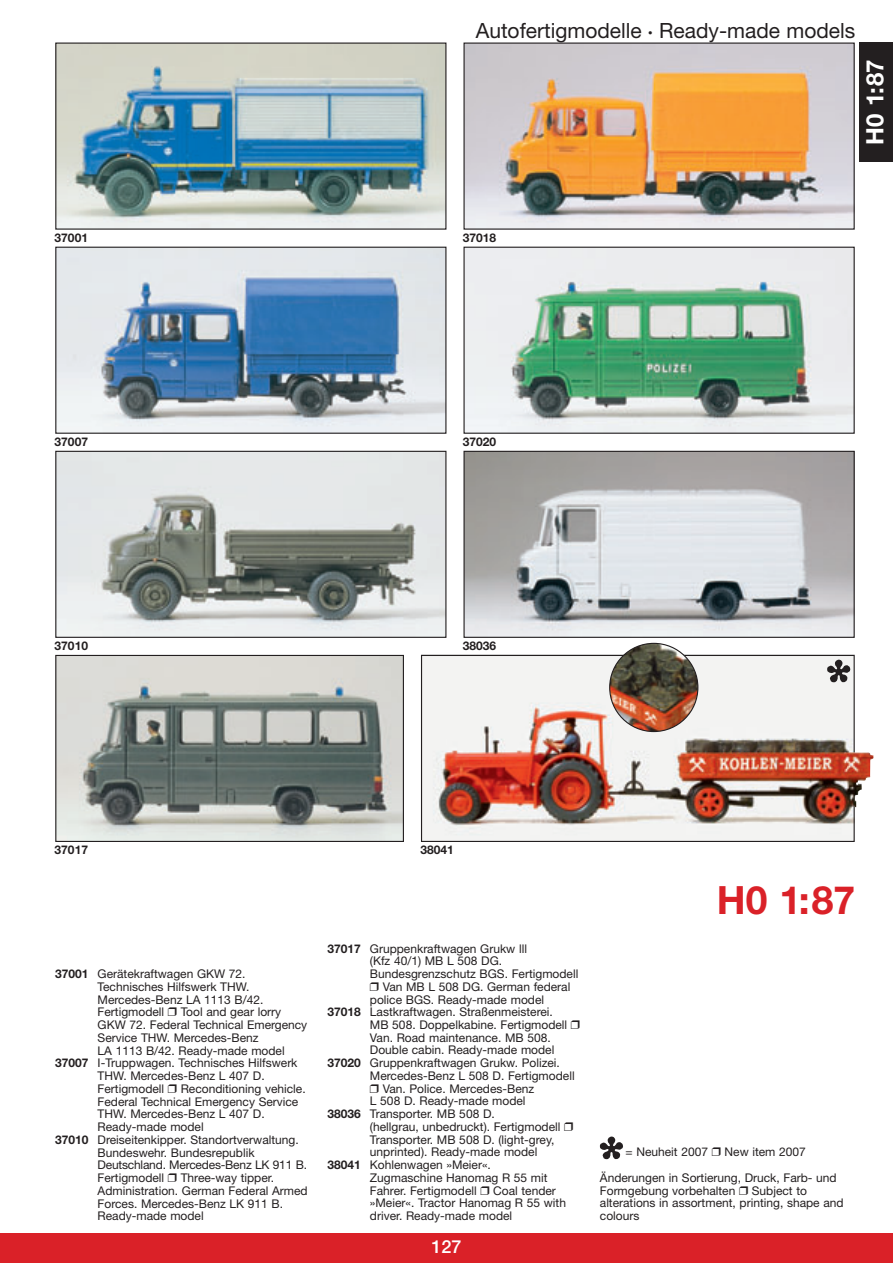
<style>
.page{position:relative;width:893px;height:1263px;background:#fff}
.page>*{position:absolute;margin:0;border:0;box-sizing:border-box;transform-origin:0 0}
.t1{font:700 39px "Helvetica Neue";color:#da2128}
.t2{font:700 24px "Helvetica Neue";color:#fff}
.t3{font:21px "Helvetica Neue";color:#231f20}
.t4{font:500 18px "Helvetica Neue";color:#fff}
.t5{font:12px/12.8px "Helvetica Neue";color:#231f20;text-align:center}
.t6{font:700 12px "Helvetica Neue";color:#231f20}
.s1{font-size:9px}
.s2{font-weight:700}
.s3{font-family:"Monotype Sorts"}
</style>
<div class="page">
<img style="left:0;top:42px;width:893px;height:1221px">
<h3 class="t3" style="left:476px;top:23px;width:381px">Autofertigmodelle <span class="s1">•</span> Ready-made models</h3>
<h2 class="t2" style="left:866px;top:145px;width:87px;rotate:-90deg">H0 1:87</h2>
<p class="t6" style="left:55px;top:233px;width:35px">37001</p>
<p class="t6" style="left:463px;top:233px;width:35px">37018</p>
<p class="t6" style="left:55px;top:437px;width:35px">37007</p>
<p class="t6" style="left:463px;top:437px;width:35px">37020</p>
<p class="t6" style="left:55px;top:641px;width:35px">37010</p>
<p class="t6" style="left:463px;top:641px;width:35px">38036</p>
<p class="t6" style="left:55px;top:846px;width:35px">37017</p>
<p class="t5" style="left:55px;top:969px;width:192px"><span class="s2">37001</span> Gerätekraftwagen GKW 72.</p>
<p class="t5" style="left:98px;top:981px;width:153px">Technisches Hilfswerk THW.</p>
<p class="t5" style="left:98px;top:994px;width:167px">Mercedes-Benz LA 1113 B/42.</p>
<p class="t5" style="left:98px;top:1007px;width:185px">Fertigmodell <span class="s3">❒</span> Tool and gear lorry</p>
<p class="t5" style="left:98px;top:1020px;width:211px">GKW 72. Federal Technical Emergency</p>
<p class="t5" style="left:98px;top:1032px;width:163px">Service THW. Mercedes-Benz</p>
<p class="t5" style="left:98px;top:1045px;width:189px">LA 1113 B/42. Ready-made model</p>
<p class="t5" style="left:55px;top:1058px;width:244px"><span class="s2">37007</span> I-Truppwagen. Technisches Hilfswerk</p>
<p class="t5" style="left:98px;top:1070px;width:169px">THW. Mercedes-Benz L 407 D.</p>
<p class="t5" style="left:98px;top:1083px;width:210px">Fertigmodell <span class="s3">❒</span> Reconditioning vehicle.</p>
<p class="t5" style="left:98px;top:1096px;width:202px">Federal Technical Emergency Service</p>
<p class="t5" style="left:98px;top:1109px;width:169px">THW. Mercedes-Benz L 407 D.</p>
<p class="t5" style="left:98px;top:1121px;width:108px">Ready-made model</p>
<p class="t5" style="left:55px;top:1134px;width:245px"><span class="s2">37010</span> Dreiseitenkipper. Standortverwaltung.</p>
<p class="t5" style="left:98px;top:1147px;width:159px">Bundeswehr. Bundesrepublik</p>
<p class="t5" style="left:98px;top:1160px;width:211px">Deutschland. Mercedes-Benz LK 911 B.</p>
<p class="t5" style="left:98px;top:1172px;width:178px">Fertigmodell <span class="s3">❒</span> Three-way tipper.</p>
<p class="t5" style="left:98px;top:1185px;width:212px">Administration. German Federal Armed</p>
<p class="t5" style="left:98px;top:1198px;width:187px">Forces. Mercedes-Benz LK 911 B.</p>
<p class="t5" style="left:98px;top:1211px;width:108px">Ready-made model</p>
<p class="t6" style="left:420px;top:846px;width:35px">38041</p>
<p class="t5" style="left:327px;top:943px;width:201px"><span class="s2">37017</span> Gruppenkraftwagen Grukw lll</p>
<p class="t5" style="left:370px;top:956px;width:134px">(Kfz 40/1) MB L 508 DG.</p>
<p class="t5" style="left:370px;top:968px;width:210px">Bundesgrenzschutz BGS. Fertigmodell</p>
<p class="t5" style="left:370px;top:981px;width:202px"><span class="s3">❒</span> Van MB L 508 DG. German federal</p>
<p class="t5" style="left:370px;top:994px;width:176px">police BGS. Ready-made model</p>
<p class="t5" style="left:327px;top:1007px;width:227px"><span class="s2">37018</span> Lastkraftwagen. Straßenmeisterei.</p>
<p class="t5" style="left:370px;top:1019px;width:211px">MB 508. Doppelkabine. Fertigmodell <span class="s3">❒</span></p>
<p class="t5" style="left:370px;top:1032px;width:182px">Van. Road maintenance. MB 508.</p>
<p class="t5" style="left:370px;top:1045px;width:186px">Double cabin. Ready-made model</p>
<p class="t5" style="left:327px;top:1058px;width:234px"><span class="s2">37020</span> Gruppenkraftwagen Grukw. Polizei.</p>
<p class="t5" style="left:370px;top:1070px;width:206px">Mercedes-Benz L 508 D. Fertigmodell</p>
<p class="t5" style="left:370px;top:1083px;width:166px"><span class="s3">❒</span> Van. Police. Mercedes-Benz</p>
<p class="t5" style="left:370px;top:1096px;width:157px">L 508 D. Ready-made model</p>
<p class="t5" style="left:327px;top:1109px;width:169px"><span class="s2">38036</span> Transporter. MB 508 D.</p>
<p class="t5" style="left:370px;top:1121px;width:205px">(hellgrau, unbedruckt). Fertigmodell <span class="s3">❒</span></p>
<p class="t5" style="left:370px;top:1134px;width:186px">Transporter. MB 508 D. (light-grey,</p>
<p class="t5" style="left:370px;top:1147px;width:169px">unprinted). Ready-made model</p>
<p class="t5" style="left:327px;top:1160px;width:165px"><span class="s2">38041</span> Kohlenwagen »Meier«.</p>
<p class="t5" style="left:370px;top:1172px;width:179px">Zugmaschine Hanomag R 55 mit</p>
<p class="t5" style="left:370px;top:1185px;width:187px">Fahrer. Fertigmodell <span class="s3">❒</span> Coal tender</p>
<p class="t5" style="left:370px;top:1198px;width:198px">»Meier«. Tractor Hanomag R 55 with</p>
<p class="t5" style="left:370px;top:1211px;width:144px">driver. Ready-made model</p>
<h3 class="t4" style="left:431px;top:1240px;width:32px">127</h3>
<h1 class="t1" style="left:717px;top:886px;width:140px">H0 1:87</h1>
<p class="t5" style="left:600px;top:1140px;width:238px;line-height:25.5px">= Neuheit 2007 <span class="s3">❒</span> New item 2007<br>Änderungen in Sortierung, Druck, Farb- und</p>
<p class="t5" style="left:600px;top:1185px;width:245px;text-align:left">Formgebung vorbehalten <span class="s3">❒</span> Subject to alterations in assortment, printing, shape and colours</p>
</div>
